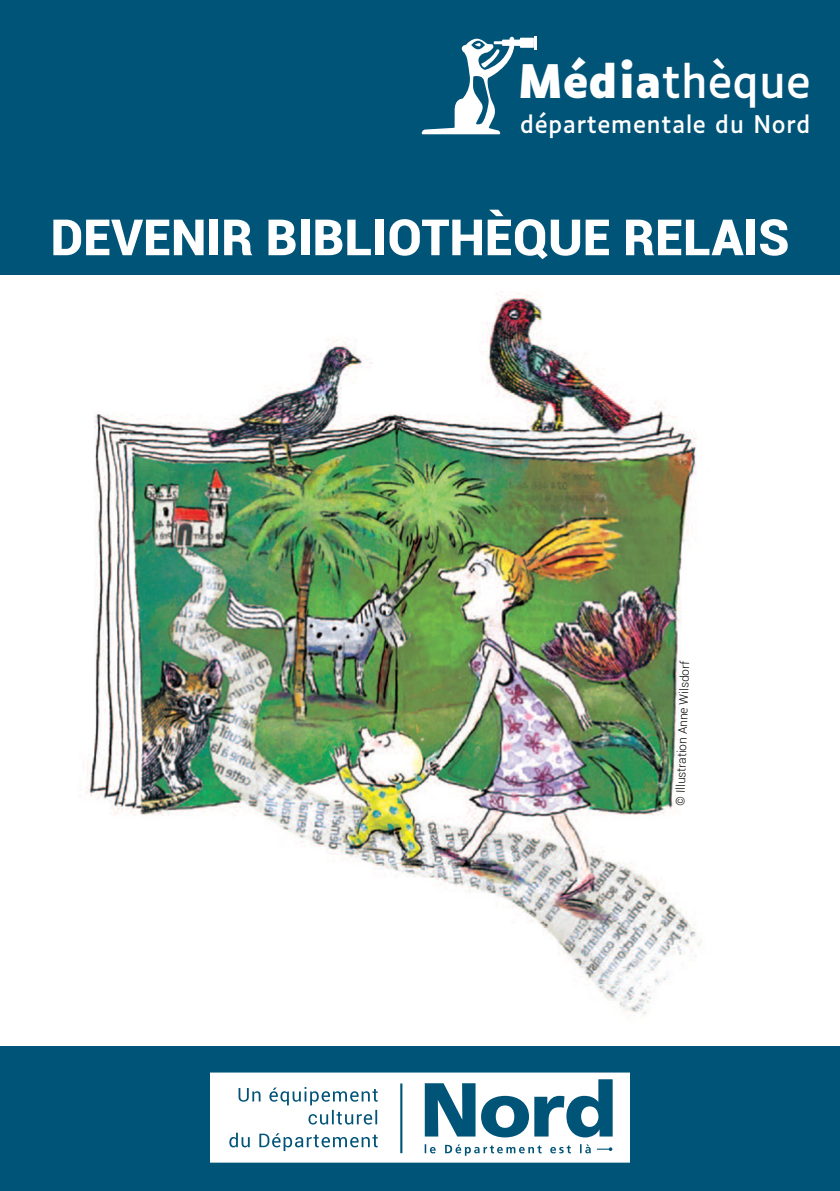
<style>
.page{position:relative;width:840px;height:1191px;background:#fff}
.page>*{position:absolute;margin:0;border:0;box-sizing:border-box;transform-origin:0 0}
.t1{font:900 50px "Roboto";color:#fff}
.t2{font:44.2px "Luciole";letter-spacing:-.005em;color:#fff}
.t3{font:23.4px "Luciole";letter-spacing:.02em;color:#fff}
.t4{font:300 12px "Roboto";color:#000}
.s1{font-weight:700}
</style>
<div class="page">
<div style="left:0;top:0;width:839px;height:1191px;background:#005478"></div>
<svg style="left:421px;top:36px;width:115px;height:98px"></svg>
<svg style="left:210px;top:1072px;width:419px;height:90px"></svg>
<div style="left:0;top:275px;width:839px;height:770px;background:#fff"></div>
<img style="left:85px;top:293px;width:617px;height:723px">
<p class="t2" style="left:517px;top:41px;width:294px"><span class="s1">Média</span>thèque</p>
<p class="t3" style="left:520px;top:103px;width:292px">départementale du Nord</p>
<p class="t1" style="left:51px;top:202px;width:740px">DEVENIR BIBLIOTHÈQUE RELAIS</p>
<p class="t4" style="left:671px;top:805px;width:146px;rotate:-88deg">© Illustration Anne Wilsdorf</p>
</div>
